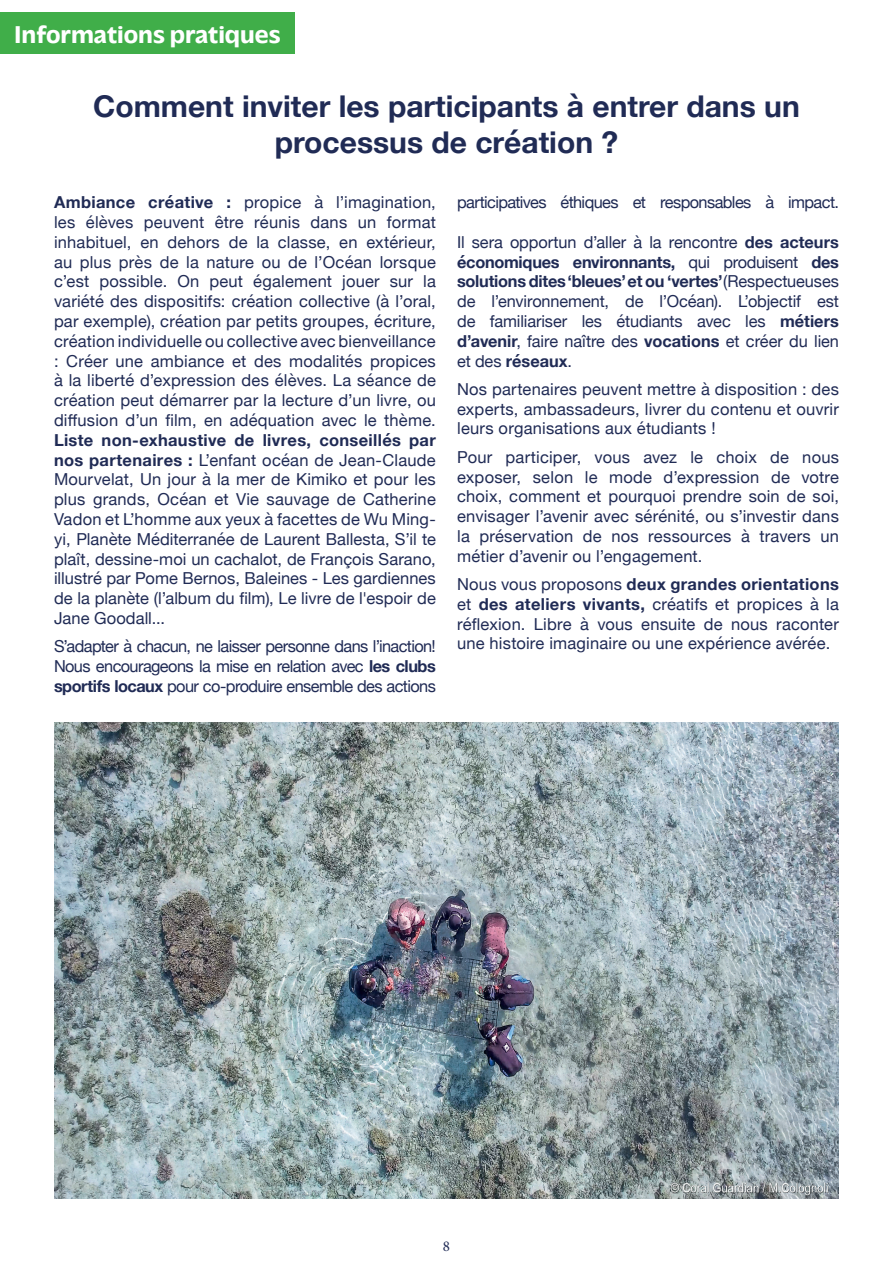
<style>
.page{position:relative;width:893px;height:1263px;background:#fff}
.page>*{position:absolute;margin:0;border:0;box-sizing:border-box;transform-origin:0 0}
.t1{font:700 30px/36px "Helvetica Neue";color:#202b55;text-align:center}
.t2{font:700 25.5px "Massilia";color:#fff}
.t3{font:16.5px/19.8px "Helvetica Neue";letter-spacing:.005em;color:#202b55;text-align:justify}
.t4{font:16.5px "Helvetica Neue";letter-spacing:-.04em;color:#202b55}
.t5{font:15px "Minion Pro";color:#202b55}
.s1{font-weight:700}
</style>
<div class="page">
<div style="left:0;top:12px;width:295px;height:42px;background:#40ae49"></div>
<img style="left:54px;top:723px;width:785px;height:475px">
<h2 class="t2" style="left:14px;top:17px;width:268px">Informations pratiques</h2>
<h1 class="t1" style="left:93px;top:90px;width:708px">Comment inviter les participants à entrer dans un processus de création ?</h1>
<p class="t3" style="left:54px;top:193px;width:383px"><span class="s1">Ambiance créative :</span> propice à l’imagination, les élèves peuvent être réunis dans un format inhabituel, en dehors de la classe, en extérieur, au plus près de la nature ou de l’Océan lorsque c’est possible. On peut également jouer sur la variété des dispositifs: création collective (à l’oral, par exemple), création par petits groupes, écriture, création individuelle ou collective avec bienveillance : Créer une ambiance et des modalités propices à la liberté d’expression des élèves. La séance de création peut démarrer par la lecture d’un livre, ou diffusion d’un film, en adéquation avec le thème.</p>
<p class="t3" style="left:54px;top:431px;width:383px"><span class="s1">Liste non-exhaustive de livres, conseillés par nos partenaires :</span> L’enfant océan de Jean-Claude Mourvelat, Un jour à la mer de Kimiko et pour les plus grands, Océan et Vie sauvage de Catherine Vadon et L’homme aux yeux à facettes de Wu Ming&shy;yi, Planète Méditerranée de Laurent Ballesta, S’il te plaît, dessine-moi un cachalot, de François Sarano, illustré par Pome Bernos, Baleines - Les gardiennes de la planète (l’album du film), Le livre de l'espoir de Jane Goodall...</p>
<p class="t3" style="left:54px;top:637px;width:383px">S’adapter à chacun, ne laisser personne dans l’inaction!<br>Nous encourageons la mise en relation avec <span class="s1">les clubs sportifs locaux</span> pour co-produire ensemble des actions</p>
<p class="t4" style="left:457px;top:190px;width:383px">participatives éthiques et responsables à impact.</p>
<p class="t3" style="left:457px;top:233px;width:383px">Il sera opportun d’aller à la rencontre <span class="s1">des acteurs économiques environnants,</span> qui produisent <span class="s1">des solutions dites ‘bleues’ et ou ‘vertes’</span> (Respectueuses de l’environnement, de l’Océan). L’objectif est de familiariser les étudiants avec les <span class="s1">métiers d’avenir</span>, faire naître des <span class="s1">vocations</span> et créer du lien et des <span class="s1">réseaux</span>.</p>
<p class="t3" style="left:457px;top:380px;width:383px">Nos partenaires peuvent mettre à disposition : des experts, ambassadeurs, livrer du contenu et ouvrir leurs organisations aux étudiants !</p>
<p class="t3" style="left:457px;top:448px;width:383px">Pour participer, vous avez le choix de nous exposer, selon le mode d’expression de votre choix, comment et pourquoi prendre soin de soi, envisager l’avenir avec sérénité, ou s’investir dans la préservation de nos ressources à travers un métier d’avenir ou l’engagement.</p>
<p class="t3" style="left:457px;top:575px;width:383px">Nous vous proposons <span class="s1">deux grandes orientations </span>et <span class="s1">des ateliers vivants,</span> créatifs et propices à la réflexion. Libre à vous ensuite de nous raconter une histoire imaginaire ou une expérience avérée.</p>
<p class="t5" style="left:443px;top:1236px;width:9px">8</p>
</div>
